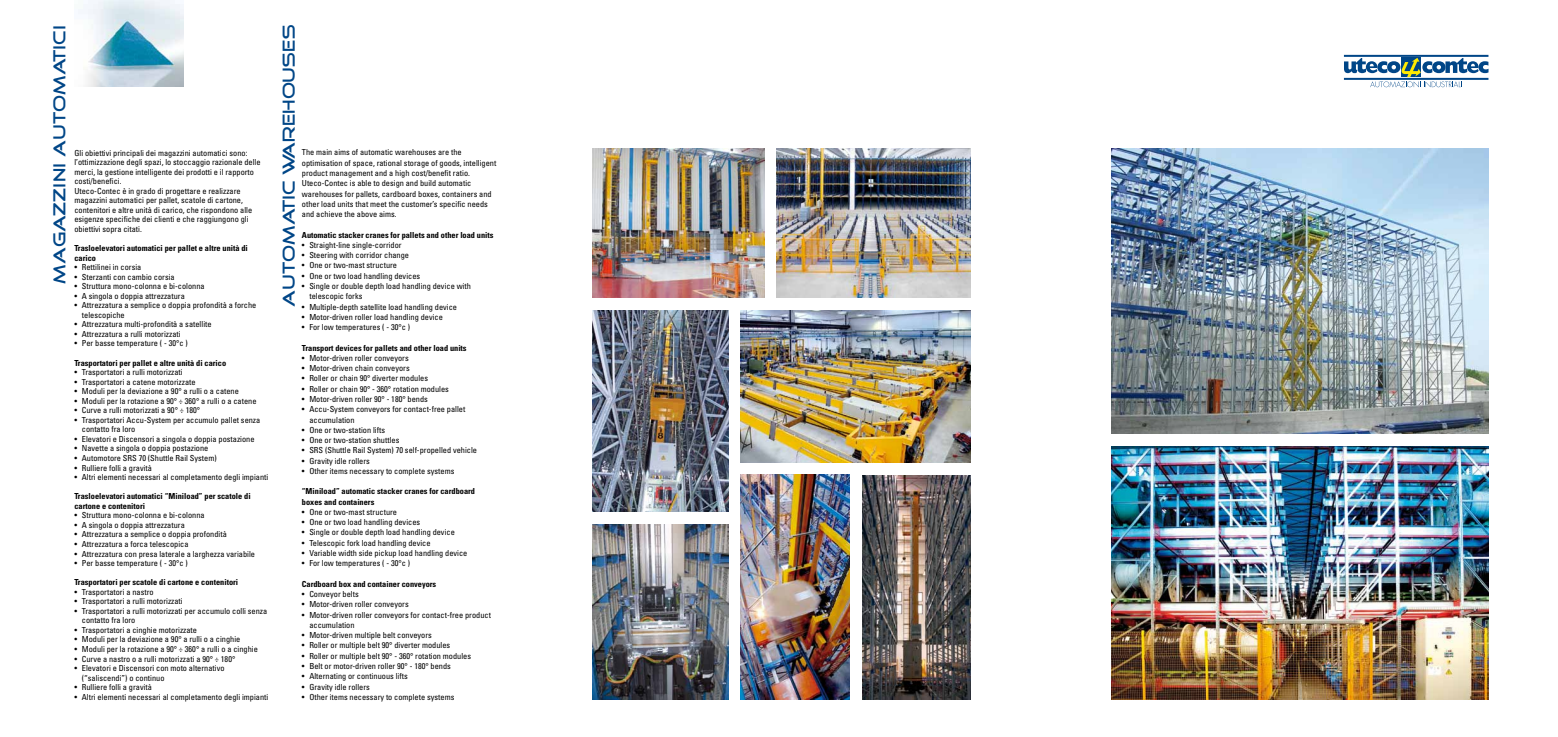
<style>
.page{position:relative;width:1558px;height:737px;background:#fff}
.page>*{position:absolute;margin:0;border:0;box-sizing:border-box;transform-origin:0 0}
.t1{font:17.5px "Good Times";color:#004687}
.t2{font:condensed 8.31px/9.5px "Univers";color:#000}
.t3{font:700 condensed 8.31px/9.5px "Univers";color:#000}
</style>
<div class="page">
<img style="left:78px;top:0;width:106px;height:87px">
<img style="left:1111px;top:149px;width:377px;height:285px">
<img style="left:1111px;top:446px;width:377px;height:253px">
<img style="left:776px;top:149px;width:194px;height:149px">
<img style="left:740px;top:310px;width:230px;height:152px">
<img style="left:593px;top:149px;width:171px;height:149px">
<img style="left:593px;top:310px;width:135px;height:202px">
<img style="left:593px;top:524px;width:135px;height:175px">
<img style="left:740px;top:475px;width:110px;height:224px">
<img style="left:863px;top:475px;width:107px;height:224px">
<hr style="left:1344px;top:55px;width:144px;height:2px;background:#004687">
<svg style="left:1344px;top:58px;width:144px;height:29px"></svg>
<h1 class="t1" style="left:51px;top:284px;width:260px;rotate:-90deg">magazzini automatici</h1>
<h1 class="t1" style="left:280px;top:307px;width:283px;rotate:-90deg">AUTOMATIC WAREHOUSES</h1>
<p class="t2" style="left:74px;top:148px;width:188px">Gli obiettivi principali dei magazzini automatici sono: l’ottimizzazione degli spazi, lo stoccaggio razionale delle merci, la gestione intelligente dei prodotti e il rapporto costi/benefici.<br>Uteco-Contec è in grado di progettare e realizzare magazzini automatici per pallet, scatole di cartone, contenitori e altre unità di carico, che rispondono alle esigenze specifiche dei clienti e che raggiungono gli obiettivi sopra citati.</p>
<p class="t3" style="left:74px;top:243px;width:175px">Trasloelevatori automatici per pallet e altre unità di carico</p>
<p class="t2" style="left:74px;top:262px;width:68px">• Rettilinei in corsia</p>
<p class="t2" style="left:74px;top:272px;width:102px">• Sterzanti con cambio corsia</p>
<p class="t2" style="left:74px;top:281px;width:132px">• Struttura mono-colonna e bi-colonna</p>
<p class="t2" style="left:74px;top:291px;width:112px">• A singola o doppia attrezzatura</p>
<p class="t2" style="left:82px;top:300px;width:176px;text-indent:-7px">• Attrezzatura a semplice o doppia profondità a forche telescopiche</p>
<p class="t2" style="left:74px;top:319px;width:139px">• Attrezzatura multi-profondità a satellite</p>
<p class="t2" style="left:74px;top:329px;width:108px">• Attrezzatura a rulli motorizzati</p>
<p class="t2" style="left:74px;top:338px;width:115px">• Per basse temperature ( - 30°c )</p>
<p class="t3" style="left:74px;top:358px;width:153px">Trasportatori per pallet e altre unità di carico</p>
<p class="t2" style="left:74px;top:367px;width:110px">• Trasportatori a rulli motorizzati</p>
<p class="t2" style="left:74px;top:377px;width:123px">• Trasportatori a catene motorizzate</p>
<p class="t2" style="left:74px;top:386px;width:166px">• Moduli per la deviazione a 90° a rulli o a catene</p>
<p class="t2" style="left:74px;top:396px;width:184px">• Moduli per la rotazione a 90° ÷ 360° a rulli o a catene</p>
<p class="t2" style="left:74px;top:405px;width:127px">• Curve a rulli motorizzati a 90° ÷ 180°</p>
<p class="t2" style="left:82px;top:415px;width:180px;text-indent:-7px">• Trasportatori Accu-System per accumulo pallet senza contatto fra loro</p>
<p class="t2" style="left:74px;top:434px;width:182px">• Elevatori e Discensori a singola o doppia postazione</p>
<p class="t2" style="left:74px;top:443px;width:135px">• Navette a singola o doppia postazione</p>
<p class="t2" style="left:74px;top:453px;width:144px">• Automotore SRS 70 (Shuttle Rail System)</p>
<p class="t2" style="left:74px;top:463px;width:79px">• Rulliere folli a gravità</p>
<p class="t2" style="left:74px;top:472px;width:195px">• Altri elementi necessari al completamento degli impianti</p>
<p class="t3" style="left:74px;top:491px;width:178px">Trasloelevatori automatici “Miniload” per scatole di cartone e contenitori</p>
<p class="t2" style="left:74px;top:510px;width:132px">• Struttura mono-colonna e bi-colonna</p>
<p class="t2" style="left:74px;top:520px;width:112px">• A singola o doppia attrezzatura</p>
<p class="t2" style="left:74px;top:529px;width:154px">• Attrezzatura a semplice o doppia profondità</p>
<p class="t2" style="left:74px;top:539px;width:116px">• Attrezzatura a forca telescopica</p>
<p class="t2" style="left:74px;top:548px;width:182px">• Attrezzatura con presa laterale a larghezza variabile</p>
<p class="t2" style="left:74px;top:558px;width:115px">• Per basse temperature ( - 30°c )</p>
<p class="t3" style="left:74px;top:577px;width:165px">Trasportatori per scatole di cartone e contenitori</p>
<p class="t2" style="left:74px;top:587px;width:81px">• Trasportatori a nastro</p>
<p class="t2" style="left:74px;top:596px;width:110px">• Trasportatori a rulli motorizzati</p>
<p class="t2" style="left:82px;top:606px;width:187px;text-indent:-7px">• Trasportatori a rulli motorizzati per accumulo colli senza contatto fra loro</p>
<p class="t2" style="left:74px;top:625px;width:124px">• Trasportatori a cinghie motorizzate</p>
<p class="t2" style="left:74px;top:634px;width:167px">• Moduli per la deviazione a 90° a rulli o a cinghie</p>
<p class="t2" style="left:74px;top:644px;width:185px">• Moduli per la rotazione a 90° ÷ 360° a rulli o a cinghie</p>
<p class="t2" style="left:74px;top:653px;width:162px">• Curve a nastro o a rulli motorizzati a 90° ÷ 180°</p>
<p class="t2" style="left:82px;top:663px;width:144px;text-indent:-7px">• Elevatori e Discensori con moto alternativo (“saliscendi”) o continuo</p>
<p class="t2" style="left:74px;top:682px;width:79px">• Rulliere folli a gravità</p>
<p class="t2" style="left:74px;top:692px;width:195px">• Altri elementi necessari al completamento degli impianti</p>
<p class="t2" style="left:302px;top:147px;width:196px;line-height:10.2px">The main aims of automatic warehouses are the optimisation of space, rational storage of goods, intelligent product management and a high cost/benefit ratio.<br>Uteco-Contec is able to design and build automatic warehouses for pallets, cardboard boxes, containers and other load units that meet the customer’s specific needs and achieve the above aims.</p>
<p class="t3" style="left:302px;top:230px;width:193px">Automatic stacker cranes for pallets and other load units</p>
<p class="t2" style="left:302px;top:240px;width:101px">• Straight-line single-corridor</p>
<p class="t2" style="left:302px;top:250px;width:109px">• Steering with corridor change</p>
<p class="t2" style="left:302px;top:260px;width:97px">• One or two-mast structure</p>
<p class="t2" style="left:302px;top:271px;width:120px">• One or two load handling devices</p>
<p class="t2" style="left:309px;top:281px;width:163px;line-height:10.2px;text-indent:-7px">• Single or double depth load handling device with telescopic forks</p>
<p class="t2" style="left:302px;top:302px;width:157px">• Multiple-depth satellite load handling device</p>
<p class="t2" style="left:302px;top:312px;width:143px">• Motor-driven roller load handling device</p>
<p class="t2" style="left:302px;top:322px;width:110px">• For low temperatures ( - 30°c )</p>
<p class="t3" style="left:302px;top:343px;width:166px">Transport devices for pallets and other load units</p>
<p class="t2" style="left:302px;top:353px;width:108px">• Motor-driven roller conveyors</p>
<p class="t2" style="left:302px;top:363px;width:109px">• Motor-driven chain conveyors</p>
<p class="t2" style="left:302px;top:373px;width:128px">• Roller or chain 90° diverter modules</p>
<p class="t2" style="left:302px;top:384px;width:149px">• Roller or chain 90° - 360° rotation modules</p>
<p class="t2" style="left:302px;top:394px;width:127px">• Motor-driven roller 90° - 180° bends</p>
<p class="t2" style="left:309px;top:404px;width:158px;line-height:10.2px;text-indent:-7px">• Accu-System conveyors for contact-free pallet accumulation</p>
<p class="t2" style="left:302px;top:425px;width:85px">• One or two-station lifts</p>
<p class="t2" style="left:302px;top:435px;width:99px">• One or two-station shuttles</p>
<p class="t2" style="left:302px;top:445px;width:177px">• SRS (Shuttle Rail System) 70 self-propelled vehicle</p>
<p class="t2" style="left:302px;top:456px;width:69px">• Gravity idle rollers</p>
<p class="t2" style="left:302px;top:466px;width:154px">• Other items necessary to complete systems</p>
<p class="t3" style="left:302px;top:486px;width:175px;line-height:10.2px">“Miniload” automatic stacker cranes for cardboard boxes and containers</p>
<p class="t2" style="left:302px;top:507px;width:97px">• One or two-mast structure</p>
<p class="t2" style="left:302px;top:517px;width:120px">• One or two load handling devices</p>
<p class="t2" style="left:302px;top:527px;width:154px">• Single or double depth load handling device</p>
<p class="t2" style="left:302px;top:538px;width:130px">• Telescopic fork load handling device</p>
<p class="t2" style="left:302px;top:548px;width:167px">• Variable width side pickup load handling device</p>
<p class="t2" style="left:302px;top:558px;width:110px">• For low temperatures ( - 30°c )</p>
<p class="t3" style="left:302px;top:579px;width:136px">Cardboard box and container conveyors</p>
<p class="t2" style="left:302px;top:589px;width:58px">• Conveyor belts</p>
<p class="t2" style="left:302px;top:599px;width:108px">• Motor-driven roller conveyors</p>
<p class="t2" style="left:309px;top:609px;width:183px;line-height:10.2px;text-indent:-7px">• Motor-driven roller conveyors for contact-free product accumulation</p>
<p class="t2" style="left:302px;top:630px;width:131px">• Motor-driven multiple belt conveyors</p>
<p class="t2" style="left:302px;top:640px;width:150px">• Roller or multiple belt 90° diverter modules</p>
<p class="t2" style="left:302px;top:651px;width:171px">• Roller or multiple belt 90° - 360° rotation modules</p>
<p class="t2" style="left:302px;top:661px;width:151px">• Belt or motor-driven roller 90° - 180° bends</p>
<p class="t2" style="left:302px;top:671px;width:107px">• Alternating or continuous lifts</p>
<p class="t2" style="left:302px;top:681px;width:69px">• Gravity idle rollers</p>
<p class="t2" style="left:302px;top:692px;width:154px">• Other items necessary to complete systems</p>
</div>
